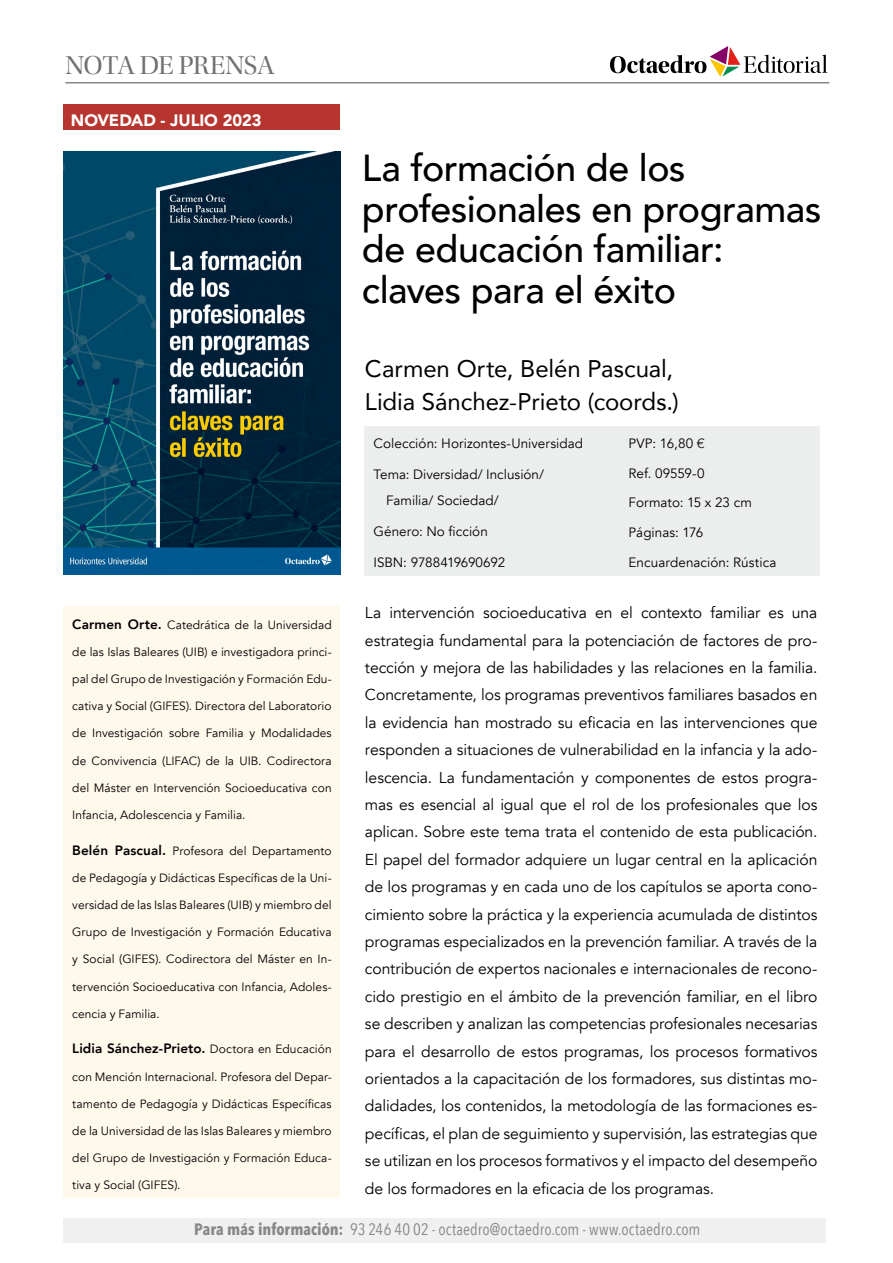
<style>
.page{position:relative;width:893px;height:1263px;background:#fff}
.page>*{position:absolute;margin:0;border:0;box-sizing:border-box;transform-origin:0 0}
._1{font:500 37.5px/40.5px "Avenir";letter-spacing:-.015em;color:#000}
.t1{font:27px "Utopia Std Disp";letter-spacing:-.02em;color:#707172}
.Autor-1{font:24px/33px "Avenir";letter-spacing:-.005em;color:#000}
.t2{font:16.5px "Avenir Next Condensed";letter-spacing:.005em;color:#87888a}
.t3{font:900 16.5px "Avenir";letter-spacing:-.005em;color:#fff}
.Sinopsis{font:15.75px/27.5px "Avenir";letter-spacing:-.005em;color:#000;text-align:justify}
.Datos{font:13.5px/26.5px "Avenir";color:#000}
.Text_Autor{font:800 13.5px "Avenir";letter-spacing:.005em;color:#000}
.Text_Autor-2{font:12px "Avenir";letter-spacing:.005em;color:#000}
.s1{font-weight:800;font-size:13.5px}
.s2{font-weight:400;font-size:12px}
.s3{font-family:"Helvetica Neue LT Std";font-weight:300}
.s4{font-weight:700}
</style>
<div class="page">
<div style="left:64px;top:1218px;width:762px;height:25px;background:#f0f0f1"></div>
<img style="left:64px;top:151px;width:276px;height:424px">
<svg style="left:610px;top:46px;width:217px;height:31px"></svg>
<hr style="left:65px;top:82px;width:764px;height:1px;background:#87888a">
<div style="left:64px;top:607px;width:276px;height:591px;background:#fff9ec"></div>
<div style="left:365px;top:426px;width:455px;height:149px;background:#eceded"></div>
<div style="left:64px;top:105px;width:276px;height:25px;background:#b6352e"></div>
<p class="t1" style="left:65px;top:51px;width:211px">NOTA DE PRENSA</p>
<p class="t3" style="left:71px;top:106px;width:192px">NOVEDAD - JULIO 2023</p>
<p class="Text_Autor-2" style="left:72px;top:617px;width:261px"><span class="s1">Carmen Orte.</span> Catedrática de la Universidad</p>
<p class="Text_Autor-2" style="left:72px;top:645px;width:261px">de las Islas Baleares (UIB) e investigadora princi-</p>
<p class="Text_Autor-2" style="left:72px;top:672px;width:261px">pal del Grupo de Investigación y Formación Edu-</p>
<p class="Text_Autor-2" style="left:72px;top:699px;width:261px">cativa y Social (GIFES). Directora del Laboratorio</p>
<p class="Text_Autor-2" style="left:72px;top:726px;width:261px">de Investigación sobre Familia y Modalidades</p>
<p class="Text_Autor-2" style="left:72px;top:753px;width:261px">de Convivencia (LIFAC) de la UIB. Codirectora</p>
<p class="Text_Autor-2" style="left:72px;top:780px;width:261px">del Máster en Intervención Socioeducativa con</p>
<p class="Text_Autor-2" style="left:72px;top:808px;width:175px">Infancia, Adolescencia y Familia.</p>
<p class="Text_Autor-2" style="left:72px;top:843px;width:261px"><span class="s1">Belén Pascual.</span> Profesora del Departamento</p>
<p class="Text_Autor-2" style="left:72px;top:870px;width:261px">de Pedagogía y Didácticas Específicas de la Uni-</p>
<p class="Text_Autor-2" style="left:72px;top:898px;width:261px">versidad de las Islas Baleares (UIB) y miembro del</p>
<p class="Text_Autor-2" style="left:72px;top:925px;width:261px">Grupo de Investigación y Formación Educativa</p>
<p class="Text_Autor-2" style="left:72px;top:952px;width:261px">y Social (GIFES). Codirectora del Máster en In-</p>
<p class="Text_Autor-2" style="left:72px;top:979px;width:261px">tervención Socioeducativa con Infancia, Adoles-</p>
<p class="Text_Autor-2" style="left:72px;top:1006px;width:89px">cencia y Familia.</p>
<p class="Text_Autor" style="left:72px;top:1038px;width:261px">Lidia Sánchez-Prieto. <span class="s2">Doctora en Educación</span></p>
<p class="Text_Autor-2" style="left:72px;top:1069px;width:261px">con Mención Internacional. Profesora del Depar-</p>
<p class="Text_Autor-2" style="left:72px;top:1096px;width:261px">tamento de Pedagogía y Didácticas Específicas</p>
<p class="Text_Autor-2" style="left:72px;top:1124px;width:261px">de la Universidad de las Islas Baleares y miembro</p>
<p class="Text_Autor-2" style="left:72px;top:1151px;width:261px">del Grupo de Investigación y Formación Educa-</p>
<p class="Text_Autor-2" style="left:72px;top:1178px;width:110px">tiva y Social (GIFES).</p>
<p class="_1" style="left:362px;top:146px;width:461px">La formación de los profesionales en programas de educación familiar: claves para el éxito</p>
<p class="Autor-1" style="left:365px;top:351px;width:315px">Carmen Orte, Belén Pascual,<br>Lidia Sánchez-Prieto (coords.)</p>
<p class="Datos" style="left:373px;top:430px;width:211px">Colección: Horizontes-Universidad</p>
<p class="Datos" style="left:386px;top:461px;width:159px;text-indent:-13px">Tema: Diversidad/ Inclusión/<br>Familia/ Sociedad/</p>
<p class="Datos" style="left:373px;top:518px;width:116px">Género: No ficción</p>
<p class="Datos" style="left:373px;top:549px;width:133px">ISBN: 9788419690692</p>
<p class="Datos" style="left:629px;top:430px;width:77px">PVP: 16,80 <span class="s3">€</span></p>
<p class="Datos" style="left:629px;top:460px;width:78px">Ref. 09559-0</p>
<p class="Datos" style="left:629px;top:490px;width:125px">Formato: 15 x 23 cm</p>
<p class="Datos" style="left:629px;top:519px;width:76px">Páginas: 176</p>
<p class="Datos" style="left:629px;top:549px;width:149px">Encuardenación: Rústica</p>
<p class="Sinopsis" style="left:365px;top:599px;width:454px">La intervención socioeducativa en el contexto familiar es una estrategia fundamental para la potenciación de factores de pro&shy;tección y mejora de las habilidades y las relaciones en la familia.<br>Concretamente, los programas preventivos familiares basados en la evidencia han mostrado su eficacia en las intervenciones que responden a situaciones de vulnerabilidad en la infancia y la ado&shy;lescencia. La fundamentación y componentes de estos progra&shy;mas es esencial al igual que el rol de los profesionales que los aplican. Sobre este tema trata el contenido de esta publicación.<br>El papel del formador adquiere un lugar central en la aplicación de los programas y en cada uno de los capítulos se aporta cono&shy;cimiento sobre la práctica y la experiencia acumulada de distintos programas especializados en la prevención familiar. A través de la contribución de expertos nacionales e internacionales de recono&shy;cido prestigio en el ámbito de la prevención familiar, en el libro se describen y analizan las competencias profesionales necesarias para el desarrollo de estos programas, los procesos formativos orientados a la capacitación de los formadores, sus distintas mo&shy;dalidades, los contenidos, la metodología de las formaciones es&shy;pecíficas, el plan de seguimiento y supervisión, las estrategias que se utilizan en los procesos formativos y el impacto del desempeño de los formadores en la eficacia de los programas.</p>
<p class="t2" style="left:194px;top:1214px;width:508px"><span class="s4">Para más información:</span> 93 246 40 02 - octaedro@octaedro.com - www.octaedro.com</p>
</div>
